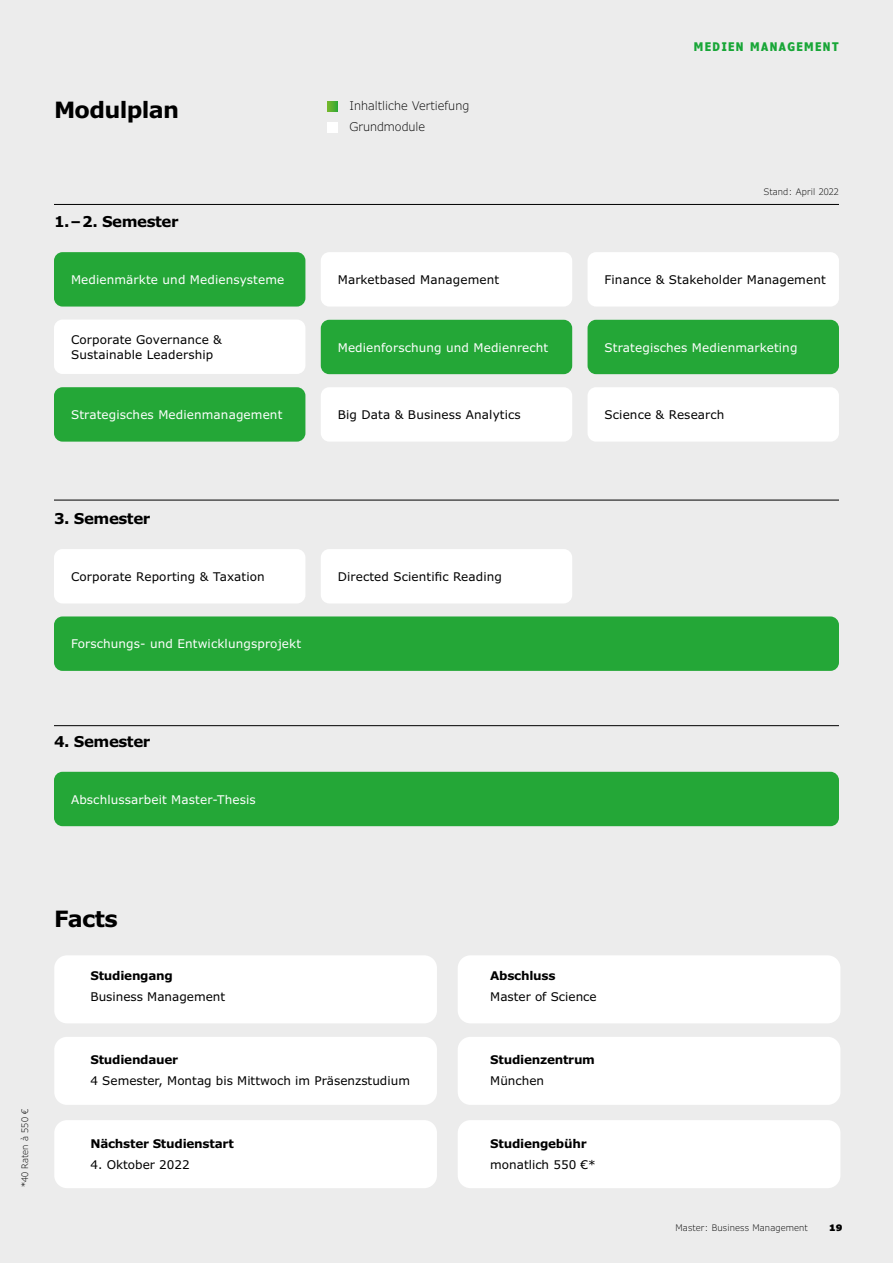
<style>
.page{position:relative;width:893px;height:1263px;background:#ececec}
.page>*{position:absolute;margin:0;border:0;box-sizing:border-box;transform-origin:0 0}
.t1{font:700 22.5px "Verdana Pro";letter-spacing:-.03em;color:#000}
.t2{font:700 15px "Verdana Pro";letter-spacing:-.03em;color:#000}
.t3{font:12px/14.4px "Verdana Pro";letter-spacing:.01em;color:#000}
.t4{font:12px "Verdana Pro";letter-spacing:.01em;color:#fff}
.t5{font:700 12px "Verdana Pro";letter-spacing:-.02em;color:#000}
.t6{font:300 12px/21px "Verdana Pro";color:#000}
.t7{font:700 condensed 12px "Verdana Pro";letter-spacing:.125em;color:#18a637}
.t8{font:300 9px "Verdana Pro";letter-spacing:.01em;color:#000}
.t9{font:900 9px "Verdana Pro";color:#000}
</style>
<div class="page">
<div style="left:54px;top:320px;width:251px;height:54px;background:#fff;border-radius:9px"></div>
<div style="left:321px;top:252px;width:251px;height:55px;background:#fff;border-radius:9px"></div>
<div style="left:321px;top:387px;width:251px;height:55px;background:#fff;border-radius:9px"></div>
<div style="left:54px;top:252px;width:251px;height:55px;background:#24a737;border-radius:9px"></div>
<div style="left:54px;top:387px;width:251px;height:55px;background:#24a737;border-radius:9px"></div>
<div style="left:321px;top:320px;width:251px;height:54px;background:#24a737;border-radius:9px"></div>
<div style="left:588px;top:320px;width:251px;height:54px;background:#24a737;border-radius:9px"></div>
<div style="left:588px;top:252px;width:251px;height:55px;background:#fff;border-radius:9px"></div>
<div style="left:588px;top:387px;width:251px;height:55px;background:#fff;border-radius:9px"></div>
<div style="left:54px;top:549px;width:251px;height:54px;background:#fff;border-radius:9px"></div>
<div style="left:321px;top:549px;width:251px;height:54px;background:#fff;border-radius:9px"></div>
<div style="left:54px;top:616px;width:785px;height:55px;background:#24a737;border-radius:9px"></div>
<div style="left:54px;top:772px;width:785px;height:54px;background:#24a737;border-radius:9px"></div>
<hr style="left:54px;top:204px;width:785px;height:1px;background:#000">
<hr style="left:54px;top:725px;width:785px;height:1px;background:#000">
<hr style="left:54px;top:500px;width:785px;height:1px;background:#000">
<div style="left:54px;top:955px;width:383px;height:68px;background:#fff;border-radius:13px"></div>
<div style="left:54px;top:1120px;width:383px;height:68px;background:#fff;border-radius:13px"></div>
<div style="left:458px;top:955px;width:382px;height:68px;background:#fff;border-radius:13px"></div>
<div style="left:458px;top:1120px;width:382px;height:68px;background:#fff;border-radius:13px"></div>
<div style="left:54px;top:1037px;width:383px;height:68px;background:#fff;border-radius:13px"></div>
<div style="left:458px;top:1037px;width:382px;height:68px;background:#fff;border-radius:13px"></div>
<svg style="left:327px;top:101px;width:10px;height:10px"></svg>
<div style="left:327px;top:122px;width:10px;height:11px;background:#fff"></div>
<h1 class="t1" style="left:54px;top:96px;width:127px">Modulplan</h1>
<p class="t6" style="left:349px;top:96px;width:121px">Inhaltliche Vertiefung<br>Grundmodule</p>
<p class="t2" style="left:54px;top:212px;width:126px">1.–2. Semester</p>
<p class="t4" style="left:71px;top:272px;width:215px">Medienmärkte und Mediensysteme</p>
<p class="t3" style="left:338px;top:273px;width:163px">Marketbased Management</p>
<p class="t7" style="left:694px;top:38px;width:146px">MEDIEN MANAGEMENT</p>
<p class="t8" style="left:764px;top:186px;width:77px">Stand: April 2022</p>
<p class="t3" style="left:605px;top:273px;width:223px">Finance &amp; Stakeholder Management</p>
<p class="t3" style="left:71px;top:333px;width:152px">Corporate Governance &amp;<br>Sustainable Leadership</p>
<p class="t4" style="left:71px;top:407px;width:213px">Strategisches Medienmanagement</p>
<p class="t2" style="left:54px;top:509px;width:98px">3. Semester</p>
<p class="t4" style="left:338px;top:340px;width:212px">Medienforschung und Medienrecht</p>
<p class="t4" style="left:605px;top:340px;width:194px">Strategisches Medienmarketing</p>
<p class="t3" style="left:338px;top:408px;width:185px">Big Data &amp; Business Analytics</p>
<p class="t3" style="left:605px;top:408px;width:121px">Science &amp; Research</p>
<p class="t3" style="left:71px;top:569px;width:195px">Corporate Reporting &amp; Taxation</p>
<p class="t3" style="left:338px;top:569px;width:166px">Directed Scientific Reading</p>
<p class="t4" style="left:71px;top:636px;width:232px">Forschungs- und Entwicklungsprojekt</p>
<p class="t2" style="left:54px;top:732px;width:98px">4. Semester</p>
<p class="t4" style="left:71px;top:791px;width:186px">Abschlussarbeit Master-Thesis</p>
<p class="t8" style="left:19px;top:1187px;width:80px;rotate:-90deg">*40 Raten à 550 €</p>
<h1 class="t1" style="left:54px;top:904px;width:65px">Facts</h1>
<p class="t5" style="left:90px;top:968px;width:84px">Studiengang</p>
<p class="t3" style="left:90px;top:990px;width:136px">Business Management</p>
<p class="t5" style="left:90px;top:1052px;width:89px">Studiendauer</p>
<p class="t3" style="left:90px;top:1074px;width:321px">4 Semester, Montag bis Mittwoch im Präsenzstudium</p>
<p class="t5" style="left:90px;top:1136px;width:145px">Nächster Studienstart</p>
<p class="t3" style="left:90px;top:1158px;width:101px">4. Oktober 2022</p>
<p class="t5" style="left:490px;top:968px;width:67px">Abschluss</p>
<p class="t3" style="left:490px;top:990px;width:108px">Master of Science</p>
<p class="t5" style="left:490px;top:1052px;width:106px">Studienzentrum</p>
<p class="t3" style="left:490px;top:1074px;width:55px">München</p>
<p class="t5" style="left:490px;top:1136px;width:98px">Studiengebühr</p>
<p class="t3" style="left:490px;top:1158px;width:107px">monatlich 550 €*</p>
<p class="t8" style="left:676px;top:1221px;width:134px">Master: Business Management</p>
<p class="t9" style="left:829px;top:1221px;width:15px">19</p>
</div>
